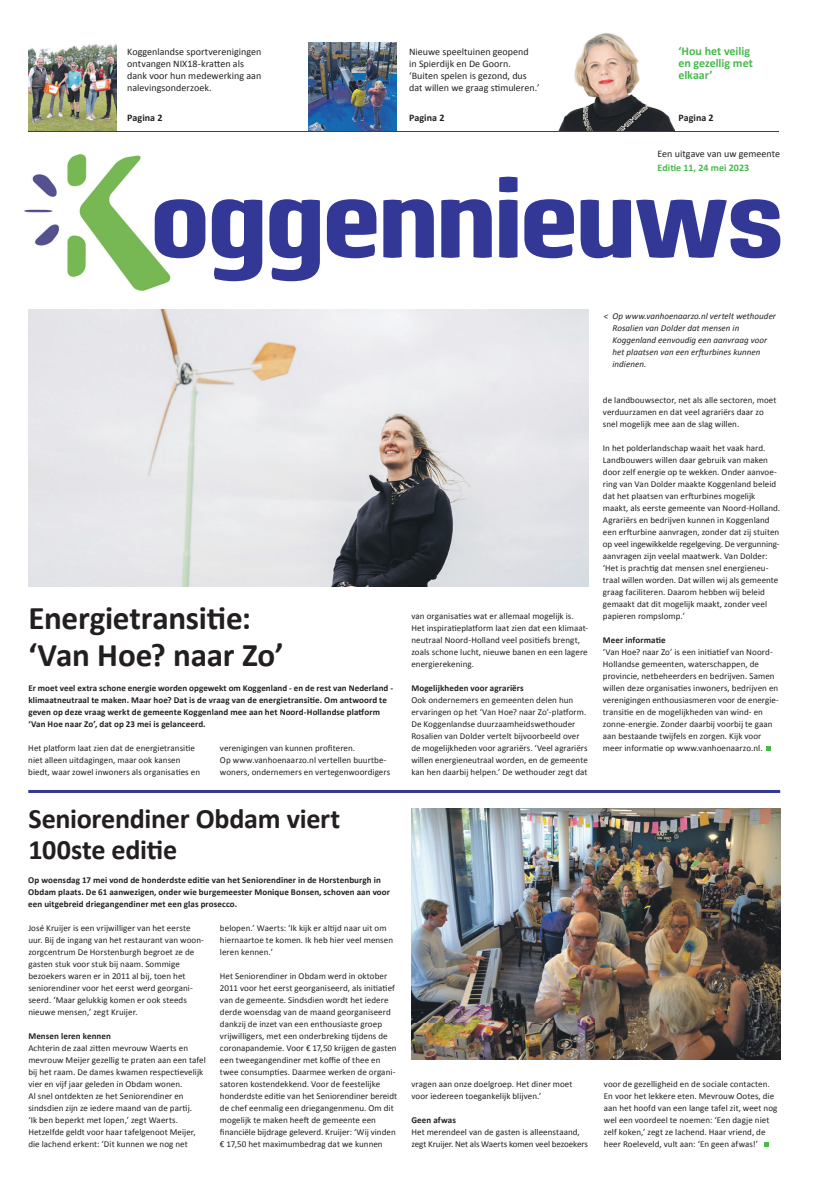
<style>
.page{position:relative;width:820px;height:1191px;background:#fff}
.page>*{position:absolute;margin:0;border:0;box-sizing:border-box;transform-origin:0 0}
.t1{font:700 114.8px "Pancetta Pro";letter-spacing:-.015em;color:#333795}
.t2{font:700 33.1px/36.3px "Calibri";letter-spacing:-.01em;color:#231f20}
.t3{font:700 28.1px/30.6px "Calibri";letter-spacing:-.01em;color:#231f20}
.t4{font:700 12px/12px "Calibri";letter-spacing:-.005em;color:#4ab84f}
.t5{font:10px/12px "Calibri";color:#231f20}
.t6{font:700 10px "Calibri";letter-spacing:.005em;color:#231f20}
.t7{font:700 10px "Calibri";letter-spacing:.005em;color:#4ab84f}
.t8{font:9px/12px "Calibri";letter-spacing:.005em;color:#231f20}
.t9{font:700 9px/12px "Calibri";letter-spacing:.01em;color:#231f20}
.t10{font:italic 9px/12px "Calibri";letter-spacing:.005em;color:#231f20}
</style>
<div class="page">
<img style="left:29px;top:43px;width:87px;height:88px">
<img style="left:308px;top:42px;width:88px;height:89px">
<img style="left:29px;top:309px;width:559px;height:278px">
<img style="left:411px;top:808px;width:368px;height:251px">
<img style="left:24px;top:154px;width:147px;height:137px">
<hr style="left:28px;top:790px;width:751px;height:3px;background:#333795">
<svg style="left:764px;top:1142px;width:4px;height:5px"></svg>
<hr style="left:29px;top:131px;width:750px;height:1px;background:#333795">
<img style="left:558px;top:33px;width:116px;height:98px">
<svg style="left:766px;top:746px;width:4px;height:5px"></svg>
<p class="t5" style="left:127px;top:45px;width:135px">Koggenlandse sportverenigingen ontvangen NIX18-kratten als dank voor hun medewerking aan nalevingsonderzoek.</p>
<p class="t6" style="left:127px;top:111px;width:37px">Pagina 2</p>
<p class="t5" style="left:409px;top:45px;width:132px">Nieuwe speeltuinen geopend<br>in Spierdijk en De Goorn. ‘Buiten spelen is gezond, dus dat willen we graag stimuleren.’</p>
<p class="t6" style="left:409px;top:111px;width:37px">Pagina 2</p>
<h3 class="t4" style="left:678px;top:45px;width:76px">‘Hou het veilig en gezellig met elkaar’</h3>
<p class="t6" style="left:678px;top:111px;width:37px">Pagina 2</p>
<p class="t5" style="left:657px;top:148px;width:124px">Een uitgave van uw gemeente</p>
<p class="t7" style="left:657px;top:161px;width:93px">Editie 11, 24 mei 2023</p>
<h1 class="t1" style="left:150px;top:154px;width:635px">oggennieuws</h1>
<h2 class="t2" style="left:29px;top:600px;width:256px">Energietransitie: ‘Van Hoe? naar Zo’</h2>
<p class="t9" style="left:28px;top:682px;width:366px">Er moet veel extra schone energie worden opgewekt om Koggenland - en de rest van Nederland - klimaatneutraal te maken. Maar hoe? Dat is de vraag van de energietransitie. Om antwoord te geven op deze vraag werkt de gemeente Koggenland mee aan het Noord-Hollandse platform ‘Van Hoe naar Zo’, dat op 23 mei is gelanceerd.</p>
<p class="t8" style="left:28px;top:742px;width:173px">Het platform laat zien dat de energietransitie niet alleen uitdagingen, maar ook kansen biedt, waar zowel inwoners als organisaties en</p>
<p class="t8" style="left:220px;top:742px;width:172px">verenigingen van kunnen profiteren.<br>Op www.vanhoenaarzo.nl vertellen buurtbe&shy;woners, ondernemers en vertegenwoordigers</p>
<h3 class="t3" style="left:29px;top:803px;width:313px">Seniorendiner Obdam viert<br>100ste editie</h3>
<p class="t9" style="left:28px;top:874px;width:363px">Op woensdag 17 mei vond de honderdste editie van het Seniorendiner in de Horstenburgh in<br>Obdam plaats. De 61 aanwezigen, onder wie burgemeester Monique Bonsen, schoven aan voor een uitgebreid driegangendiner met een glas prosecco.</p>
<p class="t8" style="left:28px;top:922px;width:177px">José Kruijer is een vrijwilliger van het eerste uur. Bij de ingang van het restaurant van woon&shy;zorgcentrum De Horstenburgh begroet ze de gasten stuk voor stuk bij naam. Sommige bezoekers waren er in 2011 al bij, toen het seniorendiner voor het eerst werd georgani&shy;seerd. ‘Maar gelukkig komen er ook steeds nieuwe mensen,’ zegt Kruijer.</p>
<p class="t9" style="left:28px;top:1030px;width:84px">Mensen leren kennen</p>
<p class="t8" style="left:28px;top:1042px;width:179px">Achterin de zaal zitten mevrouw Waerts en mevrouw Meijer gezellig te praten aan een tafel bij het raam. De dames kwamen respectievelijk vier en vijf jaar geleden in Obdam wonen.<br>Al snel ontdekten ze het Seniorendiner en sindsdien zijn ze iedere maand van de partij.<br>‘Ik ben beperkt met lopen,’ zegt Waerts.<br>Hetzelfde geldt voor haar tafelgenoot Meijer, die lachend erkent: ‘Dit kunnen we nog net</p>
<p class="t8" style="left:220px;top:922px;width:175px">belopen.’ Waerts: ‘Ik kijk er altijd naar uit om hiernaartoe te komen. Ik heb hier veel mensen leren kennen.’</p>
<p class="t8" style="left:220px;top:970px;width:179px">Het Seniorendiner in Obdam werd in oktober 2011 voor het eerst georganiseerd, als initiatief van de gemeente. Sindsdien wordt het iedere derde woensdag van de maand georganiseerd dankzij de inzet van een enthousiaste groep vrijwilligers, met een onderbreking tijdens de coronapandemie. Voor € 17,50 krijgen de gasten een tweegangendiner met koffie of thee en twee consumpties. Daarmee werken de organi&shy;satoren kostendekkend. Voor de feestelijke honderdste editie van het Seniorendiner bereidt de chef eenmalig een driegangenmenu. Om dit mogelijk te maken heeft de gemeente een financiële bijdrage geleverd. Kruijer: ‘Wij vinden € 17,50 het maximumbedrag dat we kunnen</p>
<p class="t8" style="left:411px;top:610px;width:178px">van organisaties wat er allemaal mogelijk is.<br>Het inspiratieplatform laat zien dat een klimaat&shy;neutraal Noord-Holland veel positiefs brengt, zoals schone lucht, nieuwe banen en een lagere energierekening.</p>
<p class="t9" style="left:411px;top:682px;width:114px">Mogelijkheden voor agrariërs</p>
<p class="t8" style="left:411px;top:694px;width:178px">Ook ondernemers en gemeenten delen hun ervaringen op het ‘Van Hoe? naar Zo’-platform.<br>De Koggenlandse duurzaamheidswethouder Rosalien van Dolder vertelt bijvoorbeeld over de mogelijkheden voor agrariërs. ‘Veel agrariërs willen energieneutraal worden, en de gemeente kan hen daarbij helpen.’ De wethouder zegt dat</p>
<p class="t8" style="left:411px;top:1078px;width:162px">vragen aan onze doelgroep. Het diner moet voor iedereen toegankelijk blijven.’</p>
<p class="t9" style="left:411px;top:1113px;width:46px">Geen afwas</p>
<p class="t8" style="left:411px;top:1126px;width:178px">Het merendeel van de gasten is alleenstaand, zegt Kruijer. Net als Waerts komen veel bezoekers</p>
<p class="t10" style="left:612px;top:309px;width:165px;text-indent:-9px">˂ Op www.vanhoenaarzo.nl vertelt wethouder Rosalien van Dolder dat mensen in Koggenland eenvoudig een aanvraag voor het plaatsen van een erfturbines kunnen indienen.</p>
<p class="t8" style="left:602px;top:394px;width:175px">de landbouwsector, net als alle sectoren, moet verduurzamen en dat veel agrariërs daar zo snel mogelijk mee aan de slag willen.</p>
<p class="t8" style="left:602px;top:442px;width:179px">In het polderlandschap waait het vaak hard.<br>Landbouwers willen daar gebruik van maken door zelf energie op te wekken. Onder aanvoe&shy;ring van Van Dolder maakte Koggenland beleid dat het plaatsen van erfturbines mogelijk maakt, als eerste gemeente van Noord-Holland.<br>Agrariërs en bedrijven kunnen in Koggenland een erfturbine aanvragen, zonder dat zij stuiten op veel ingewikkelde regelgeving. De vergunning&shy;aanvragen zijn veelal maatwerk. Van Dolder: ‘Het is prachtig dat mensen snel energieneu&shy;traal willen worden. Dat willen wij als gemeente graag faciliteren. Daarom hebben wij beleid gemaakt dat dit mogelijk maakt, zonder veel papieren rompslomp.’</p>
<p class="t9" style="left:602px;top:633px;width:64px">Meer informatie</p>
<p class="t8" style="left:602px;top:646px;width:177px">‘Van Hoe? naar Zo’ is een initiatief van Noord-Hollandse gemeenten, waterschappen, de provincie, netbeheerders en bedrijven. Samen willen deze organisaties inwoners, bedrijven en verenigingen enthousiasmeren voor de energie&shy;transitie en de mogelijkheden van wind- en zonne-energie. Zonder daarbij voorbij te gaan aan bestaande twijfels en zorgen. Kijk voor meer informatie op www.vanhoenaarzo.nl.</p>
<p class="t8" style="left:603px;top:1078px;width:175px">voor de gezelligheid en de sociale contacten.<br>En voor het lekkere eten. Mevrouw Ootes, die aan het hoofd van een lange tafel zit, weet nog wel een voordeel te noemen: ‘Een dagje niet zelf koken,’ zegt ze lachend. Haar vriend, de heer Roeleveld, vult aan: ‘En geen afwas!’</p>
</div>
